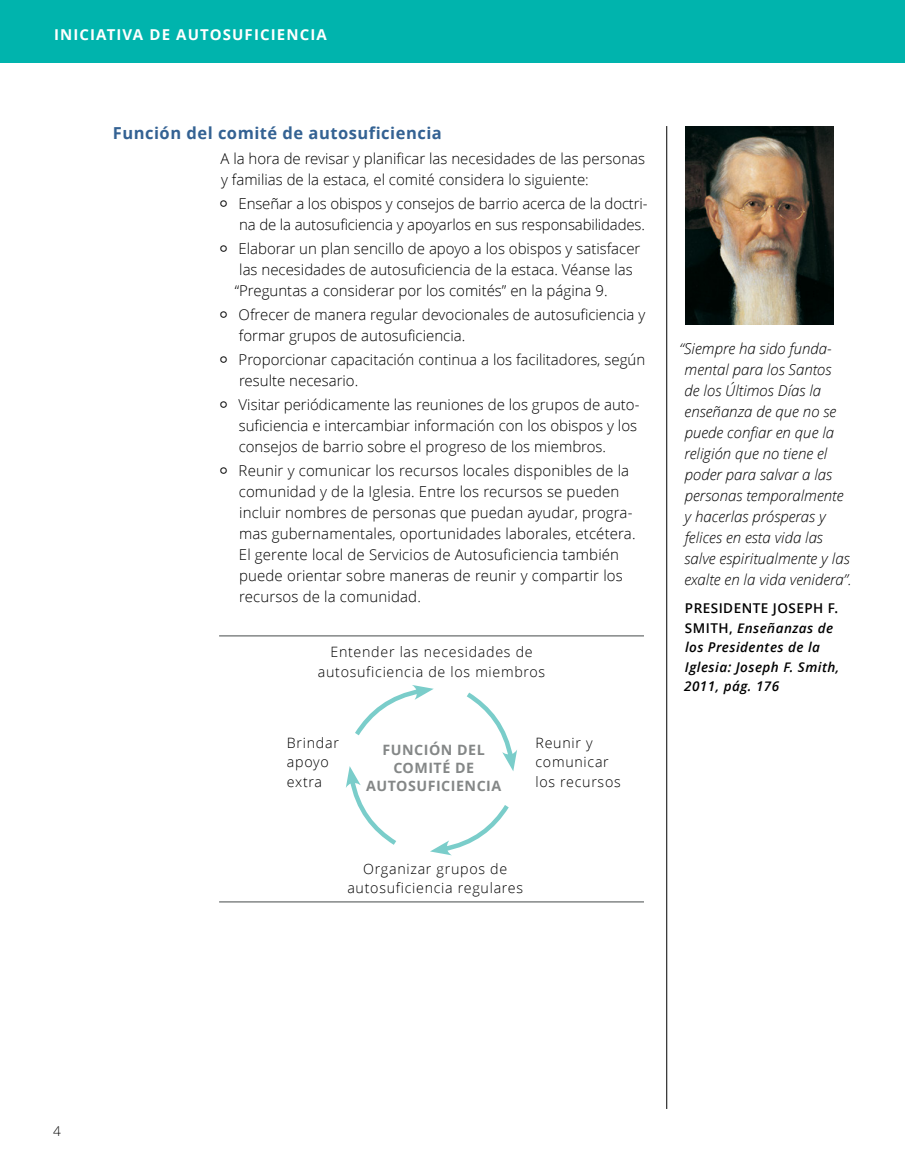
<style>
.page{position:relative;width:905px;height:1175px;background:#fff}
.page>*{position:absolute;margin:0;border:0;box-sizing:border-box;transform-origin:0 0}
.para_Topic1-title{font:700 16.5px "Zoramlds Lat";letter-spacing:.03em;color:#346293}
.para_listBullet1{font:300 15px/21px "Zoramlds Lat";color:#000}
.para_sidebartext{font:italic 300 15px/21px "Zoramlds Lat";color:#000}
.para_p1{font:300 15px/21px "Zoramlds Lat";color:#000}
.para_Headerwhite{font:700 15px "Zoramlds Lat";color:#fff}
.t1{font:300 14.25px/19.5px "Zoramlds Lat";letter-spacing:.05em;color:#000;text-align:center}
.t2{font:700 14.25px/18px "Zoramlds Lat";letter-spacing:.035em;color:#848787;text-align:center}
.para_Citation{font:italic 600 13.5px/19.5px "Zoramlds Lat";letter-spacing:.035em;color:#000}
.para_folio{font:300 13.5px "Zoramlds Lat";color:#000}
.s1{font-family:"Ding P Ilds Dpi";font-weight:400;font-size:25.5px}
.s2{font-style:normal}
</style>
<div class="page">
<div style="left:0;top:0;width:904px;height:63px;background:#00b4ad"></div>
<hr style="left:666px;top:126px;width:1px;height:982px;background:#000">
<hr style="left:219px;top:635px;width:425px;height:1px;background:#848787">
<hr style="left:219px;top:901px;width:425px;height:1px;background:#848787">
<svg style="left:355px;top:685px;width:79px;height:51px"></svg>
<svg style="left:466px;top:692px;width:51px;height:79px"></svg>
<svg style="left:430px;top:805px;width:79px;height:50px"></svg>
<svg style="left:346px;top:766px;width:50px;height:79px"></svg>
<img style="left:685px;top:126px;width:148px;height:198px">
<p class="para_Headerwhite" style="left:54px;top:24px;width:17px">Iniciativa</p>
<p class="para_Headerwhite" style="left:149px;top:24px;width:38px">de autosuficiencia</p>
<p class="para_Topic1-title" style="left:113px;top:120px;width:330px">Función del comité de autosuficiencia</p>
<p class="para_p1" style="left:220px;top:148px;width:426px">A la hora de revisar y planificar las necesidades de las personas y familias de la estaca, el comité considera lo siguiente:</p>
<p class="para_listBullet1" style="left:219px;top:193px;width:430px;text-align:right"><span class="s1">◦</span> Enseñar a los obispos y consejos de barrio acerca de la doctri&shy;na de la autosuficiencia y apoyarlos en sus responsabilidades.</p>
<p class="para_listBullet1" style="left:219px;top:238px;width:422px"><span class="s1">◦</span> Elaborar un plan sencillo de apoyo a los obispos y satisfacer</p>
<p class="para_listBullet1" style="left:239px;top:259px;width:395px">las necesidades de autosuficiencia de la estaca. Véanse las</p>
<p class="para_listBullet1" style="left:235px;top:280px;width:374px">“Preguntas a considerar por los comités” en la página 9.</p>
<p class="para_listBullet1" style="left:239px;top:304px;width:408px;text-indent:-20px"><span class="s1">◦</span> Ofrecer de manera regular devocionales de autosuficiencia y formar grupos de autosuficiencia.</p>
<p class="para_listBullet1" style="left:239px;top:349px;width:407px;text-indent:-20px"><span class="s1">◦</span> Proporcionar capacitación continua a los facilitadores, según resulte necesario.</p>
<p class="para_listBullet1" style="left:239px;top:394px;width:402px;text-indent:-19px"><span class="s1">◦</span> Visitar periódicamente las reuniones de los grupos de auto&shy;suficiencia e intercambiar información con los obispos y los consejos de barrio sobre el progreso de los miembros.</p>
<p class="para_listBullet1" style="left:239px;top:460px;width:398px;text-indent:-19px"><span class="s1">◦</span> Reunir y comunicar los recursos locales disponibles de la comunidad y de la Iglesia. Entre los recursos se pueden incluir nombres de personas que puedan ayudar, progra&shy;mas gubernamentales, oportunidades laborales, etcétera.<br>El gerente local de Servicios de Autosuficiencia también puede orientar sobre maneras de reunir y compartir los recursos de la comunidad.</p>
<p class="t1" style="left:318px;top:642px;width:229px">Entender las necesidades de autosuficiencia de los miembros</p>
<p class="t1" style="left:287px;top:732px;width:53px;text-align:left">Brindar apoyo extra</p>
<p class="t2" style="left:366px;top:741px;width:137px">FUNCIÓN DEL<br>COMITÉ DE<br>AUTOSUFICIENCIA</p>
<p class="t1" style="left:535px;top:733px;width:87px;text-align:left">Reunir y comunicar los recursos</p>
<p class="t1" style="left:347px;top:858px;width:177px">Organizar grupos de autosuficiencia regulares</p>
<p class="para_sidebartext" style="left:684px;top:338px;width:169px;text-indent:-5px">“Siempre ha sido funda&shy;mental para los Santos<br>de los Últimos Días la enseñanza de que no se puede confiar en que la religión que no tiene el poder para salvar a las personas temporalmente y hacerlas prósperas y felices en esta vida las salve espiritualmente y las exalte en la vida venidera”.</p>
<p class="para_Citation" style="left:684px;top:598px;width:157px"><span class="s2">PRESIDENTE JOSEPH F.<br>SMITH,</span> Enseñanzas de los Presidentes de la<br>Iglesia: Joseph F. Smith,<br>2011, pág. 176</p>
<p class="para_folio" style="left:53px;top:1121px;width:9px">4</p>
</div>
